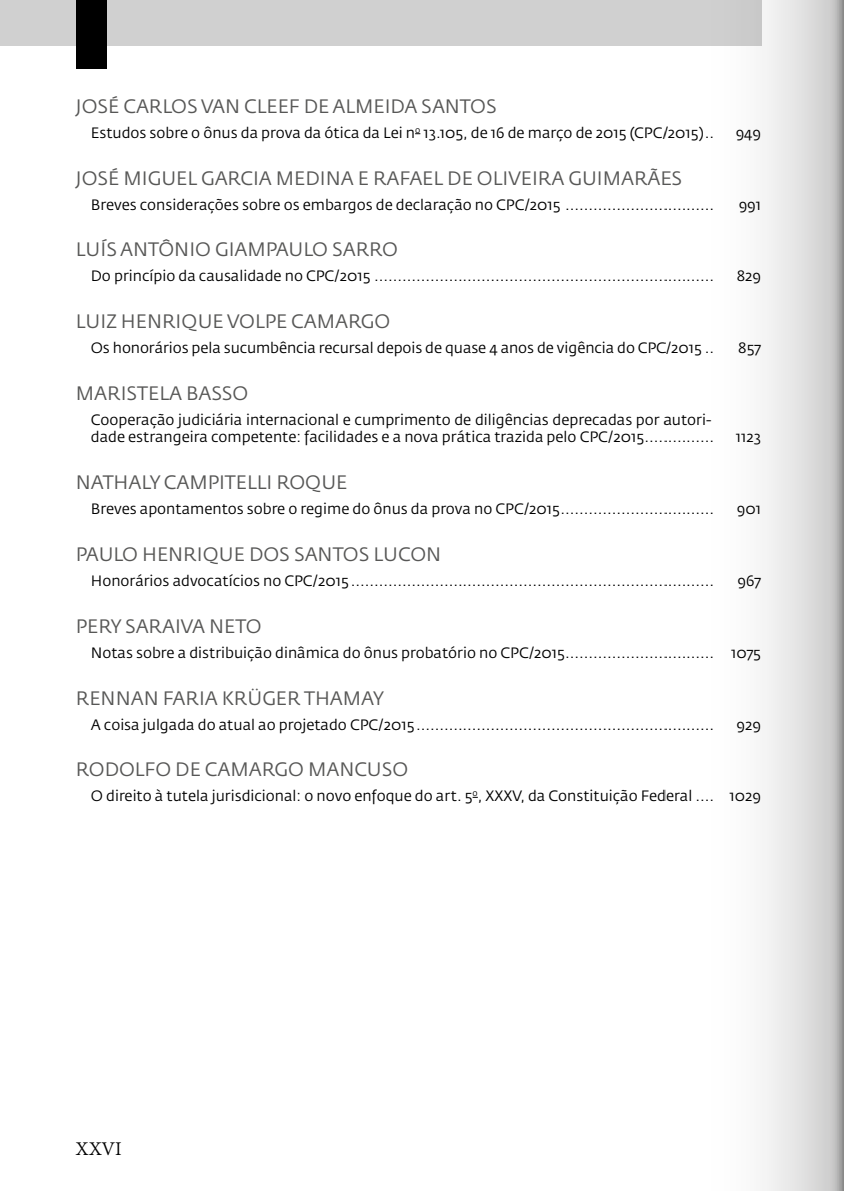
<style>
.page{position:relative;width:844px;height:1191px;background:#fff}
.page>*{position:absolute;margin:0;border:0;box-sizing:border-box;transform-origin:0 0}
.t1{font:21px "Adobe Devanagari";color:#000}
.t2{font:19.25px "Fedra Sans Std";color:#575756}
.t3{font:14.88px/17.5px "Fedra Sans Std";color:#000}
</style>
<div class="page">
<div style="left:0;top:0;width:760px;height:45px;background:#d0d0d0"></div>
<div style="left:76px;top:0;width:31px;height:68px;background:#000"></div>
<svg style="left:665px;top:0;width:178px;height:1191px"></svg>
<p class="t2" style="left:76px;top:94px;width:422px">JOSÉ CARLOS VAN CLEEF DE ALMEIDA SANTOS</p>
<p class="t3" style="left:91px;top:124px;width:624px">Estudos sobre o ônus da prova da ótica da Lei n<sup>o</sup> 13.105, de 16 de março de 2015 (CPC/2015)..</p>
<p class="t3" style="left:735px;top:124px;width:27px">949</p>
<p class="t2" style="left:76px;top:166px;width:607px">JOSÉ MIGUEL GARCIA MEDINA E RAFAEL DE OLIVEIRA GUIMARÃES</p>
<p class="t3" style="left:91px;top:196px;width:624px">Breves considerações sobre os embargos de declaração no CPC/2015 ................................</p>
<p class="t3" style="left:738px;top:196px;width:24px">991</p>
<p class="t2" style="left:76px;top:238px;width:323px">LUÍS ANTÔNIO GIAMPAULO SARRO</p>
<p class="t3" style="left:91px;top:267px;width:624px">Do princípio da causalidade no CPC/2015 .........................................................................</p>
<p class="t3" style="left:736px;top:267px;width:26px">829</p>
<p class="t2" style="left:76px;top:309px;width:316px">LUIZ HENRIQUE VOLPE CAMARGO</p>
<p class="t3" style="left:91px;top:339px;width:624px">Os honorários pela sucumbência recursal depois de quase 4 anos de vigência do CPC/2015 ..</p>
<p class="t3" style="left:738px;top:339px;width:24px">857</p>
<p class="t2" style="left:76px;top:381px;width:174px">MARISTELA BASSO</p>
<p class="t3" style="left:91px;top:411px;width:624px">Cooperação judiciária internacional e cumprimento de diligências deprecadas por autori‑ dade estrangeira competente: facilidades e a nova prática trazida pelo CPC/2015...............</p>
<p class="t3" style="left:735px;top:428px;width:27px">1123</p>
<p class="t2" style="left:76px;top:470px;width:273px">NATHALY CAMPITELLI ROQUE</p>
<p class="t3" style="left:91px;top:500px;width:624px">Breves apontamentos sobre o regime do ônus da prova no CPC/2015.................................</p>
<p class="t3" style="left:736px;top:500px;width:26px">901</p>
<p class="t2" style="left:76px;top:542px;width:367px">PAULO HENRIQUE DOS SANTOS LUCON</p>
<p class="t3" style="left:91px;top:572px;width:624px">Honorários advocatícios no CPC/2015 ..............................................................................</p>
<p class="t3" style="left:737px;top:572px;width:25px">967</p>
<p class="t2" style="left:76px;top:614px;width:187px">PERY SARAIVA NETO</p>
<p class="t3" style="left:91px;top:644px;width:671px">Notas sobre a distribuição dinâmica do ônus probatório no CPC/2015................................ 1075</p>
<p class="t2" style="left:76px;top:686px;width:309px">RENNAN FARIA KRÜGER THAMAY</p>
<p class="t3" style="left:91px;top:715px;width:624px">A coisa julgada do atual ao projetado CPC/2015................................................................</p>
<p class="t3" style="left:736px;top:715px;width:26px">929</p>
<p class="t2" style="left:76px;top:757px;width:334px">RODOLFO DE CAMARGO MANCUSO</p>
<p class="t3" style="left:91px;top:787px;width:671px">O direito à tutela jurisdicional: o novo enfoque do art. 5<sup>o</sup>, XXXV, da Constituição Federal .... 1029</p>
<h1 class="t1" style="left:76px;top:1136px;width:47px">XXVI</h1>
</div>
